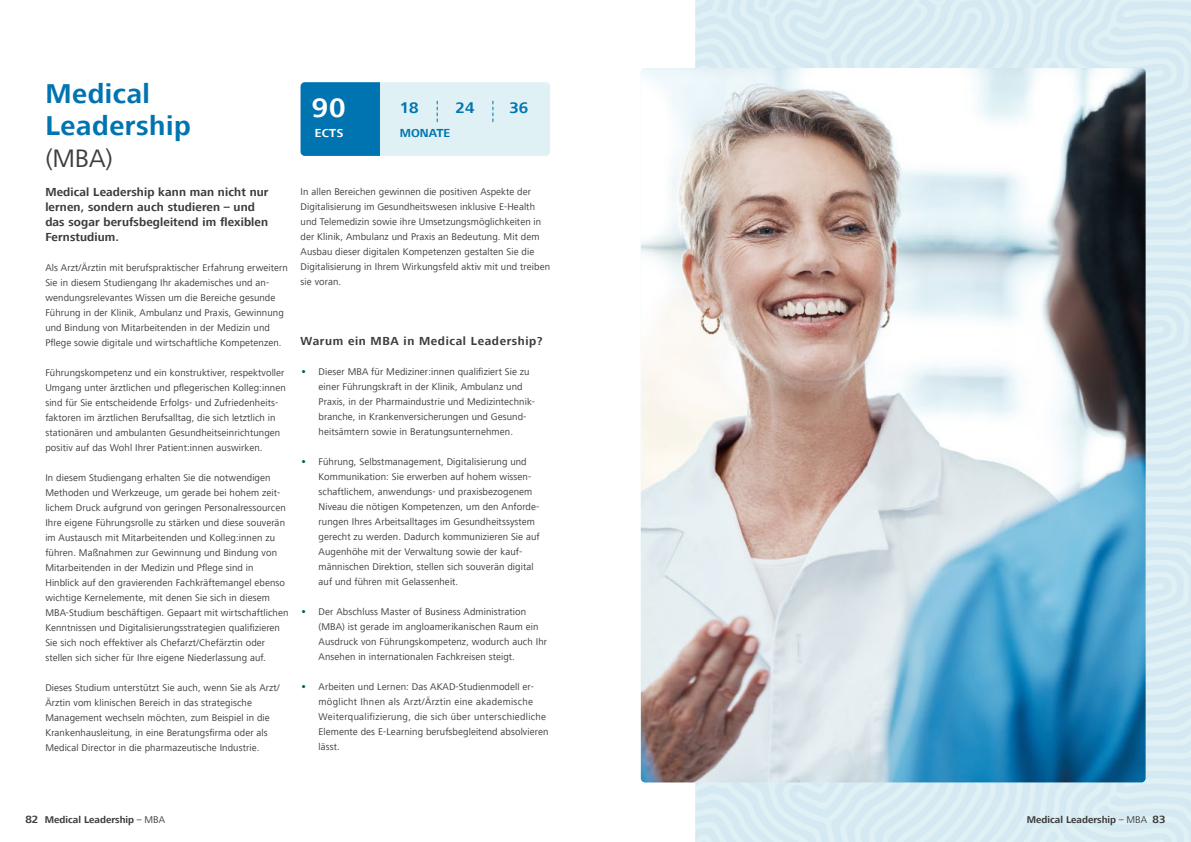
<style>
.page{position:relative;width:1191px;height:842px;background:#fff}
.page>*{position:absolute;margin:0;border:0;box-sizing:border-box;transform-origin:0 0}
.t1{font:700 28px/32px "Frutiger Next LT";letter-spacing:.02em;color:#0074b0}
.t2{font:700 28px "Frutiger Next LT";color:#fff}
.t3{font:26px "Frutiger Next LT";color:#3c3c3b}
.t4{font:700 16px "Frutiger Next LT";color:#0074b0}
.t5{font:700 12px/15px "Frutiger Next LT";letter-spacing:.01em;color:#3c3c3b}
.t6{font:700 12px "Frutiger Next LT";letter-spacing:.05em;color:#3c3c3b}
.t7{font:700 12px "Frutiger Next LT";color:#0074b0}
.t8{font:700 12px "Frutiger Next LT";color:#fff}
.t9{font:10px/15px "Frutiger Next LT";letter-spacing:.01em;color:#3c3c3b}
.t10{font:700 10px "Frutiger Next LT";color:#3c3c3b}
.s1{font-weight:700;font-size:11px;color:#0c662f}
.s2{font-size:11px}
.s3{font-weight:400}
</style>
<div class="page">
<img style="left:695px;top:0;width:496px;height:842px">
<img style="left:641px;top:68px;width:504px;height:714px">
<div style="left:300px;top:82px;width:250px;height:74px;background:#e0f1f5;border-radius:4px"></div>
<div style="left:300px;top:82px;width:80px;height:74px;background:#0074b0"></div>
<svg style="left:437px;top:101px;width:1px;height:21px"></svg>
<svg style="left:492px;top:101px;width:1px;height:21px"></svg>
<h1 class="t1" style="left:45px;top:78px;width:147px">Medical<br>Leadership</h1>
<h2 class="t3" style="left:45px;top:144px;width:69px">(MBA)</h2>
<p class="t5" style="left:45px;top:184px;width:225px">Medical Leadership kann man nicht nur lernen, sondern auch studieren – und das sogar berufsbegleitend im flexiblen<br>Fernstudium.</p>
<p class="t9" style="left:45px;top:260px;width:244px">Als Arzt/Ärztin mit berufspraktischer Erfahrung erweitern Sie in diesem Studiengang Ihr akademisches und an&shy;wendungsrelevantes Wissen um die Bereiche gesunde Führung in der Klinik, Ambulanz und Praxis, Gewinnung und Bindung von Mitarbeitenden in der Medizin und Pflege sowie digitale und wirtschaftliche Kompetenzen.</p>
<p class="t9" style="left:45px;top:365px;width:242px">Führungskompetenz und ein konstruktiver, respektvoller Umgang unter ärztlichen und pflegerischen Kolleg:innen sind für Sie entscheidende Erfolgs- und Zufriedenheits&shy;faktoren im ärztlichen Berufsalltag, die sich letztlich in stationären und ambulanten Gesundheitseinrichtungen positiv auf das Wohl Ihrer Patient:innen auswirken.</p>
<p class="t9" style="left:45px;top:470px;width:244px">In diesem Studiengang erhalten Sie die notwendigen Methoden und Werkzeuge, um gerade bei hohem zeit&shy;lichem Druck aufgrund von geringen Personalressourcen Ihre eigene Führungsrolle zu stärken und diese souverän im Austausch mit Mitarbeitenden und Kolleg:innen zu führen. Maßnahmen zur Gewinnung und Bindung von Mitarbeitenden in der Medizin und Pflege sind in Hinblick auf den gravierenden Fachkräftemangel ebenso wichtige Kernelemente, mit denen Sie sich in diesem MBA-Studium beschäftigen. Gepaart mit wirtschaftlichen Kenntnissen und Digitalisierungsstrategien qualifizieren Sie sich noch effektiver als Chefarzt/Chefärztin oder stellen sich sicher für Ihre eigene Niederlassung auf.</p>
<p class="t9" style="left:45px;top:680px;width:236px">Dieses Studium unterstützt Sie auch, wenn Sie als Arzt/ Ärztin vom klinischen Bereich in das strategische Management wechseln möchten, zum Beispiel in die Krankenhausleitung, in eine Beratungsfirma oder als Medical Director in die pharmazeutische Industrie.</p>
<h1 class="t2" style="left:312px;top:92px;width:35px">90</h1>
<p class="t8" style="left:315px;top:126px;width:30px">ECTS</p>
<h3 class="t4" style="left:400px;top:98px;width:20px">18</h3>
<h3 class="t4" style="left:455px;top:98px;width:20px">24</h3>
<h3 class="t4" style="left:509px;top:98px;width:20px">36</h3>
<p class="t7" style="left:400px;top:126px;width:52px">MONATE</p>
<p class="t9" style="left:300px;top:184px;width:251px">In allen Bereichen gewinnen die positiven Aspekte der Digitalisierung im Gesundheitswesen inklusive E-Health und Telemedizin sowie ihre Umsetzungsmöglichkeiten in der Klinik, Ambulanz und Praxis an Bedeutung. Mit dem Ausbau dieser digitalen Kompetenzen gestalten Sie die Digitalisierung in Ihrem Wirkungsfeld aktiv mit und treiben sie voran.</p>
<p class="t6" style="left:300px;top:334px;width:243px">Warum ein MBA in Medical Leadership?</p>
<p class="t9" style="left:318px;top:364px;width:218px;text-indent:-18px"><span class="s1">•</span> Dieser MBA für Mediziner:innen qualifiziert Sie zu einer Führungskraft in der Klinik, Ambulanz und Praxis, in der Pharmaindustrie und Medizintechnik&shy;branche, in Krankenversicherungen und Gesund&shy;heitsämtern sowie in Beratungsunternehmen.</p>
<p class="t9" style="left:318px;top:454px;width:223px;text-indent:-18px"><span class="s1">•</span> Führung, Selbstmanagement, Digitalisierung und Kommunikation: Sie erwerben auf hohem wissen&shy;schaftlichem, anwendungs- und praxisbezogenem Niveau die nötigen Kompetenzen, um den Anforde&shy;rungen Ihres Arbeitsalltages im Gesundheitssystem gerecht zu werden. Dadurch kommunizieren Sie auf Augenhöhe mit der Verwaltung sowie der kauf&shy;männischen Direktion, stellen sich souverän digital auf und führen mit Gelassenheit.</p>
<p class="t9" style="left:318px;top:604px;width:230px;text-indent:-18px"><span class="s1">•</span> Der Abschluss Master of Business Administration (MBA) ist gerade im angloamerikanischen Raum ein Ausdruck von Führungskompetenz, wodurch auch Ihr Ansehen in internationalen Fachkreisen steigt.</p>
<p class="t9" style="left:318px;top:679px;width:231px;text-indent:-18px"><span class="s1">•</span> Arbeiten und Lernen: Das AKAD-Studienmodell er&shy;möglicht Ihnen als Arzt/Ärztin eine akademische Weiterqualifizierung, die sich über unterschiedliche Elemente des E-Learning berufsbegleitend absolvieren lässt.</p>
<p class="t10" style="left:26px;top:814px;width:141px"><span class="s2">82</span> Medical Leadership <span class="s3">– MBA</span></p>
<p class="t10" style="left:1027px;top:814px;width:140px">Medical Leadership <span class="s3">– MBA</span> <span class="s2">83</span></p>
</div>
